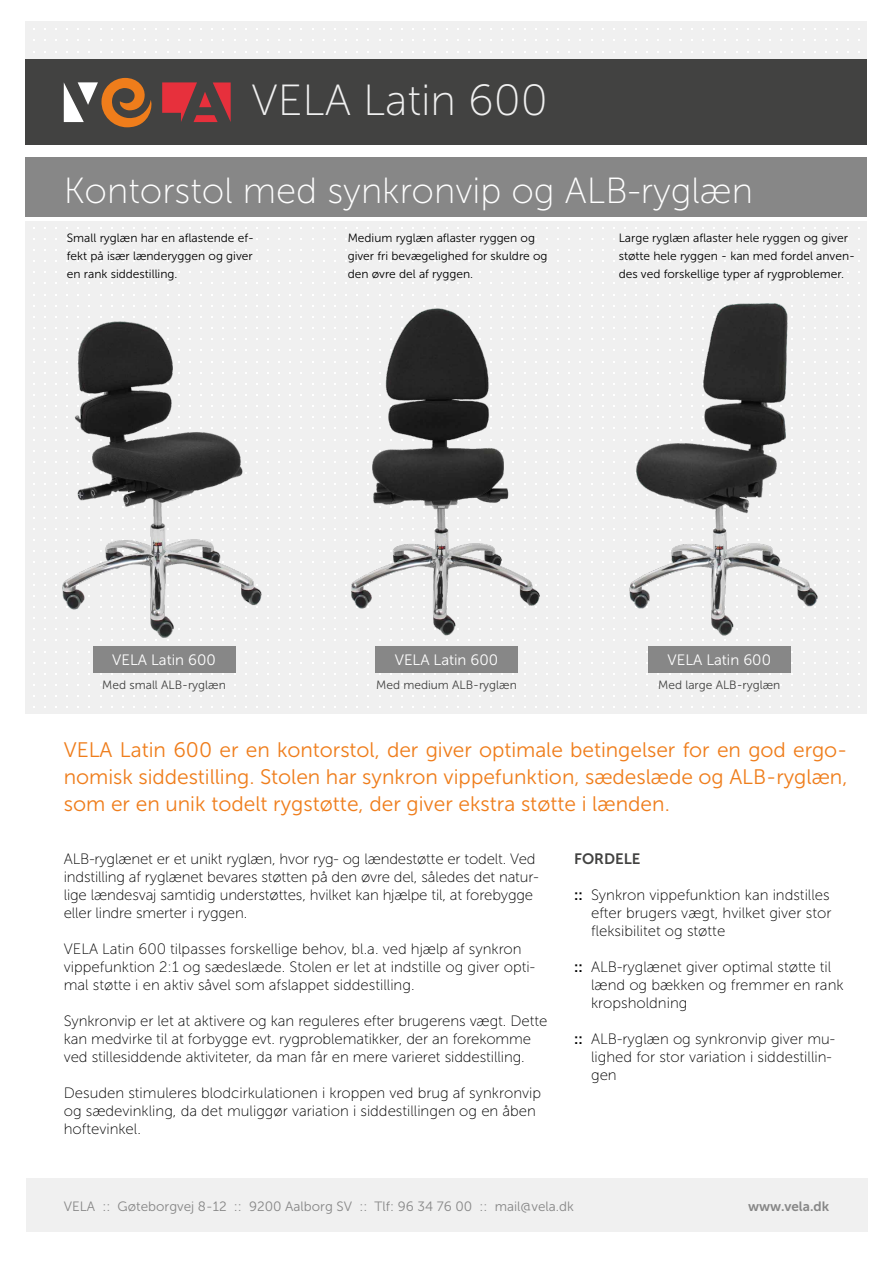
<style>
.page{position:relative;width:893px;height:1263px;background:#fff}
.page>*{position:absolute;margin:0;border:0;box-sizing:border-box;transform-origin:0 0}
.t1{font:43.5px "Museo Sans 100";color:#f0f0f0}
.t2{font:36.3px "Museo Sans 100";color:#fff}
.t3{font:21px/27px "Museo Sans 300";color:#ef7d1b;text-align:justify}
.t4{font:15px/18px "Museo Sans 100";color:#000}
.t5{font:15px "Museo Sans 300";color:#fff}
.t6{font:15px "Museo Sans 700";color:#424241}
.t7{font:13.5px "Museo Sans 300";color:#878787}
.t8{font:13.5px "Museo Sans 700";color:#878787}
.t9{font:12px/18px "Museo Sans 300";color:#000}
.t10{font:12px "Museo Sans 300";color:#424241}
.s1{font-family:"Museo Sans 700"}
</style>
<div class="page">
<div style="left:26px;top:221px;width:841px;height:493px;background:#f0f0f0"></div>
<div style="left:26px;top:21px;width:841px;height:39px;background:#f0f0f0"></div>
<div style="left:26px;top:60px;width:841px;height:85px;background:#424241"></div>
<svg style="left:84px;top:82px;width:14px;height:23px"></svg>
<svg style="left:199px;top:92px;width:12px;height:15px"></svg>
<svg style="left:213px;top:82px;width:18px;height:40px"></svg>
<svg style="left:197px;top:115px;width:21px;height:7px"></svg>
<svg style="left:64px;top:82px;width:20px;height:40px"></svg>
<svg style="left:162px;top:82px;width:35px;height:40px"></svg>
<svg style="left:101px;top:78px;width:51px;height:49px"></svg>
<img style="left:62px;top:316px;width:207px;height:325px">
<div style="left:26px;top:1179px;width:841px;height:53px;background:#f0f0f0"></div>
<div style="left:93px;top:646px;width:142px;height:26px;background:#878787"></div>
<div style="left:26px;top:157px;width:841px;height:60px;background:#878787"></div>
<img style="left:614px;top:283px;width:204px;height:358px">
<div style="left:648px;top:646px;width:143px;height:26px;background:#878787"></div>
<img style="left:345px;top:283px;width:203px;height:358px">
<div style="left:375px;top:646px;width:143px;height:26px;background:#878787"></div>
<h1 class="t1" style="left:251px;top:77px;width:298px">VELA Latin 600</h1>
<h2 class="t2" style="left:64px;top:171px;width:691px">Kontorstol med synkronvip og ALB-ryglæn</h2>
<p class="t9" style="left:67px;top:229px;width:189px;text-align:justify">Small ryglæn har en aflastende ef&shy;fekt på især lænderyggen og giver en rank siddestilling.</p>
<p class="t9" style="left:348px;top:229px;width:201px">Medium ryglæn aflaster ryggen og giver fri bevægelighed for skuldre og den øvre del af ryggen.</p>
<p class="t9" style="left:619px;top:229px;width:238px">Large ryglæn aflaster hele ryggen og giver støtte hele ryggen - kan med fordel anven&shy;des ved forskellige typer af rygproblemer.</p>
<p class="t5" style="left:112px;top:651px;width:105px">VELA Latin 600</p>
<p class="t5" style="left:395px;top:651px;width:105px">VELA Latin 600</p>
<p class="t5" style="left:667px;top:651px;width:105px">VELA Latin 600</p>
<p class="t10" style="left:102px;top:678px;width:125px">Med small ALB-ryglæn</p>
<p class="t10" style="left:376px;top:678px;width:142px">Med medium ALB-ryglæn</p>
<p class="t10" style="left:658px;top:678px;width:124px">Med large ALB-ryglæn</p>
<h3 class="t3" style="left:64px;top:737px;width:785px">VELA Latin 600 er en kontorstol, der giver optimale betingelser for en god ergo&shy;nomisk siddestilling. Stolen har synkron vippefunktion, sædeslæde og ALB-ryglæn, som er en unik todelt rygstøtte, der giver ekstra støtte i lænden.</h3>
<p class="t6" style="left:574px;top:850px;width:68px">FORDELE</p>
<p class="t4" style="left:591px;top:886px;width:242px;text-align:justify;text-indent:-17px"><span class="s1">::</span> Synkron vippefunktion kan indstilles efter brugers vægt, hvilket giver stor fleksibilitet og støtte</p>
<p class="t4" style="left:591px;top:958px;width:254px;text-indent:-17px"><span class="s1">::</span> ALB-ryglænet giver optimal støtte til lænd og bækken og fremmer en rank kropsholdning</p>
<p class="t4" style="left:591px;top:1030px;width:246px;text-indent:-17px"><span class="s1">::</span> ALB-ryglæn og synkronvip giver mu&shy;lighed for stor variation i siddestillin&shy;gen</p>
<p class="t4" style="left:64px;top:850px;width:476px">ALB-ryglænet er et unikt ryglæn, hvor ryg- og lændestøtte er todelt. Ved indstilling af ryglænet bevares støtten på den øvre del, således det natur&shy;lige lændesvaj samtidig understøttes, hvilket kan hjælpe til, at forebygge eller lindre smerter i ryggen.</p>
<p class="t4" style="left:64px;top:940px;width:473px">VELA Latin 600 tilpasses forskellige behov, bl.a. ved hjælp af synkron vippefunktion 2:1 og sædeslæde. Stolen er let at indstille og giver opti&shy;mal støtte i en aktiv såvel som afslappet siddestilling.</p>
<p class="t4" style="left:64px;top:1012px;width:485px">Synkronvip er let at aktivere og kan reguleres efter brugerens vægt. Dette kan medvirke til at forbygge evt. rygproblematikker, der an forekomme ved stillesiddende aktiviteter, da man får en mere varieret siddestilling.</p>
<p class="t4" style="left:64px;top:1084px;width:479px">Desuden stimuleres blodcirkulationen i kroppen ved brug af synkronvip og sædevinkling, da det muliggør variation i siddestillingen og en åben hoftevinkel.</p>
<p class="t7" style="left:64px;top:1199px;width:512px">VELA :: Gøteborgvej 8-12 :: 9200 Aalborg SV :: Tlf: 96 34 76 00 :: mail@vela.dk</p>
<p class="t8" style="left:748px;top:1199px;width:83px">www.vela.dk</p>
</div>
